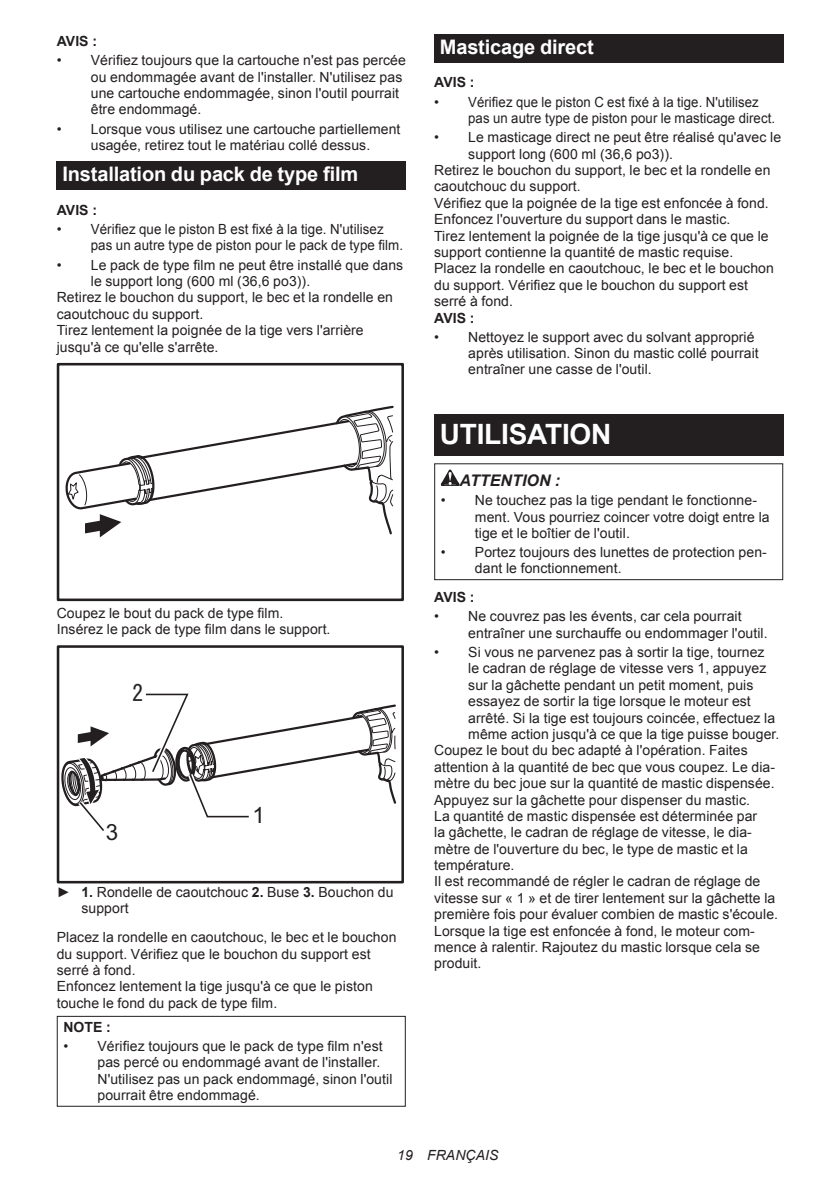
<style>
.page{position:relative;width:840px;height:1191px;background:#fff}
.page>*{position:absolute;margin:0;border:0;box-sizing:border-box;transform-origin:0 0}
.t1{font:700 28px "Arial";letter-spacing:-.01em;color:#fff}
.t2{font:22.4px "Arial";color:#231f20}
.t3{font:22.4px "MS Gothic";color:#231f20}
.t4{font:700 20px "Arial";letter-spacing:-.01em;color:#fff}
.t5{font:italic 700 16px "Arial";letter-spacing:.005em;color:#231f20}
.t6{font:14px/16.4px "Arial";letter-spacing:.005em;color:#231f20}
.t7{font:700 14px "Arial";letter-spacing:.005em;color:#231f20}
.t8{font:italic 14px "Arial";letter-spacing:.005em;color:#231f20}
.s1{font-weight:700}
</style>
<div class="page">
<div style="left:57px;top:161px;width:348px;height:29px;background:#231f20"></div>
<svg style="left:65px;top:405px;width:329px;height:132px"></svg>
<div style="left:57px;top:363px;width:347px;height:238px;border:3px solid #231f20"></div>
<svg style="left:61px;top:693px;width:336px;height:138px"></svg>
<div style="left:57px;top:645px;width:347px;height:238px;border:3px solid #231f20"></div>
<div style="left:57px;top:1015px;width:348px;height:91px;border:1px solid #231f20"></div>
<div style="left:434px;top:34px;width:348px;height:29px;background:#231f20"></div>
<div style="left:434px;top:414px;width:348px;height:41px;background:#231f20"></div>
<svg style="left:440px;top:469px;width:19px;height:17px"></svg>
<div style="left:434px;top:463px;width:348px;height:117px;border:1px solid #231f20"></div>
<p class="t7" style="left:57px;top:32px;width:42px">AVIS :</p>
<p class="t6" style="left:91px;top:52px;width:316px;text-indent:-34px">• Vérifiez toujours que la cartouche n'est pas percée ou endommagée avant de l'installer. N'utilisez pas une cartouche endommagée, sinon l'outil pourrait être endommagé.</p>
<p class="t6" style="left:57px;top:121px;width:345px;text-align:center">• Lorsque vous utilisez une cartouche partiellement usagée, retirez tout le matériau collé dessus.</p>
<h3 class="t4" style="left:62px;top:161px;width:297px">Installation du pack de type film</h3>
<p class="t7" style="left:57px;top:200px;width:42px">AVIS :</p>
<p class="t6" style="left:91px;top:221px;width:313px;text-indent:-34px">• Vérifiez que le piston B est fixé à la tige. N'utilisez pas un autre type de piston pour le pack de type film.</p>
<p class="t6" style="left:57px;top:257px;width:348px">• Le pack de type film ne peut être installé que dans</p>
<p class="t6" style="left:91px;top:273px;width:221px">le support long (600 ml (36,6 po3)).</p>
<p class="t6" style="left:57px;top:289px;width:337px">Retirez le bouchon du support, le bec et la rondelle en</p>
<p class="t6" style="left:57px;top:306px;width:148px">caoutchouc du support.</p>
<p class="t6" style="left:57px;top:322px;width:308px">Tirez lentement la poignée de la tige vers l'arrière</p>
<p class="t6" style="left:57px;top:338px;width:163px">jusqu'à ce qu'elle s'arrête.</p>
<p class="t6" style="left:57px;top:604px;width:275px">Coupez le bout du pack de type film.<br>Insérez le pack de type film dans le support.</p>
<h2 class="t3" style="left:132px;top:681px;width:13px">2</h2>
<h2 class="t2" style="left:106px;top:817px;width:14px">3</h2>
<h2 class="t2" style="left:252px;top:800px;width:14px">1</h2>
<p class="t6" style="left:81px;top:884px;width:313px;text-indent:-25px">► <span class="s1">1.</span> Rondelle de caoutchouc <span class="s1">2.</span> Buse <span class="s1">3.</span> Bouchon du support</p>
<p class="t6" style="left:57px;top:929px;width:341px">Placez la rondelle en caoutchouc, le bec et le bouchon du support. Vérifiez que le bouchon du support est serré à fond.<br>Enfoncez lentement la tige jusqu'à ce que le piston touche le fond du pack de type film.</p>
<p class="t7" style="left:63px;top:1017px;width:49px">NOTE :</p>
<p class="t6" style="left:97px;top:1038px;width:296px;text-indent:-34px">• Vérifiez toujours que le pack de type film n'est pas percé ou endommagé avant de l'installer.<br>N'utilisez pas un pack endommagé, sinon l'outil pourrait être endommagé.</p>
<h3 class="t4" style="left:439px;top:34px;width:155px">Masticage direct</h3>
<p class="t7" style="left:434px;top:73px;width:42px">AVIS :</p>
<p class="t6" style="left:468px;top:94px;width:308px;text-indent:-34px">• Vérifiez que le piston C est fixé à la tige. N'utilisez pas un autre type de piston pour le masticage direct.</p>
<p class="t6" style="left:434px;top:129px;width:348px">• Le masticage direct ne peut être réalisé qu'avec le</p>
<p class="t6" style="left:468px;top:146px;width:206px">support long (600 ml (36,6 po3)).</p>
<p class="t6" style="left:434px;top:162px;width:337px">Retirez le bouchon du support, le bec et la rondelle en</p>
<p class="t6" style="left:434px;top:178px;width:148px">caoutchouc du support.</p>
<p class="t6" style="left:434px;top:195px;width:336px">Vérifiez que la poignée de la tige est enfoncée à fond.</p>
<p class="t6" style="left:434px;top:211px;width:297px">Enfoncez l'ouverture du support dans le mastic.</p>
<p class="t6" style="left:434px;top:228px;width:336px">Tirez lentement la poignée de la tige jusqu'à ce que le</p>
<p class="t6" style="left:434px;top:244px;width:300px">support contienne la quantité de mastic requise.</p>
<p class="t6" style="left:434px;top:260px;width:341px">Placez la rondelle en caoutchouc, le bec et le bouchon</p>
<p class="t6" style="left:434px;top:277px;width:315px">du support. Vérifiez que le bouchon du support est</p>
<p class="t6" style="left:434px;top:293px;width:80px">serré à fond.</p>
<p class="t7" style="left:434px;top:308px;width:42px">AVIS :</p>
<p class="t6" style="left:468px;top:329px;width:292px;text-indent:-34px">• Nettoyez le support avec du solvant approprié après utilisation. Sinon du mastic collé pourrait entraîner une casse de l'outil.</p>
<h1 class="t1" style="left:439px;top:415px;width:173px">UTILISATION</h1>
<p class="t5" style="left:459px;top:469px;width:102px">ATTENTION :</p>
<p class="t6" style="left:474px;top:492px;width:296px;text-indent:-34px">• Ne touchez pas la tige pendant le fonctionne&shy;ment. Vous pourriez coincer votre doigt entre la tige et le boîtier de l'outil.</p>
<p class="t6" style="left:474px;top:544px;width:293px;text-indent:-34px">• Portez toujours des lunettes de protection pen&shy;dant le fonctionnement.</p>
<p class="t7" style="left:434px;top:588px;width:42px">AVIS :</p>
<p class="t6" style="left:468px;top:608px;width:301px;text-indent:-34px">• Ne couvrez pas les évents, car cela pourrait entraîner une surchauffe ou endommager l'outil.</p>
<p class="t6" style="left:434px;top:644px;width:332px">• Si vous ne parvenez pas à sortir la tige, tournez</p>
<p class="t6" style="left:468px;top:660px;width:299px">le cadran de réglage de vitesse vers 1, appuyez</p>
<p class="t6" style="left:468px;top:677px;width:286px">sur la gâchette pendant un petit moment, puis</p>
<p class="t6" style="left:468px;top:693px;width:284px">essayez de sortir la tige lorsque le moteur est</p>
<p class="t6" style="left:468px;top:709px;width:308px">arrêté. Si la tige est toujours coincée, effectuez la</p>
<p class="t6" style="left:468px;top:726px;width:312px">même action jusqu'à ce que la tige puisse bouger.</p>
<p class="t6" style="left:434px;top:742px;width:315px">Coupez le bout du bec adapté à l'opération. Faites</p>
<p class="t6" style="left:434px;top:758px;width:342px">attention à la quantité de bec que vous coupez. Le dia-</p>
<p class="t6" style="left:434px;top:775px;width:342px">mètre du bec joue sur la quantité de mastic dispensée.</p>
<p class="t6" style="left:434px;top:791px;width:317px">Appuyez sur la gâchette pour dispenser du mastic.</p>
<p class="t6" style="left:434px;top:808px;width:324px">La quantité de mastic dispensée est déterminée par</p>
<p class="t6" style="left:434px;top:824px;width:319px">la gâchette, le cadran de réglage de vitesse, le dia-</p>
<p class="t6" style="left:434px;top:840px;width:315px">mètre de l'ouverture du bec, le type de mastic et la</p>
<p class="t6" style="left:434px;top:857px;width:82px">température.</p>
<p class="t6" style="left:434px;top:873px;width:327px">Il est recommandé de régler le cadran de réglage de</p>
<p class="t6" style="left:434px;top:890px;width:342px">vitesse sur « 1 » et de tirer lentement sur la gâchette la</p>
<p class="t6" style="left:434px;top:906px;width:345px">première fois pour évaluer combien de mastic s'écoule.</p>
<p class="t6" style="left:434px;top:922px;width:322px">Lorsque la tige est enfoncée à fond, le moteur com-</p>
<p class="t6" style="left:434px;top:939px;width:327px">mence à ralentir. Rajoutez du mastic lorsque cela se</p>
<p class="t6" style="left:434px;top:955px;width:49px">produit.</p>
<p class="t8" style="left:397px;top:1146px;width:103px">19 FRANÇAIS</p>
</div>
